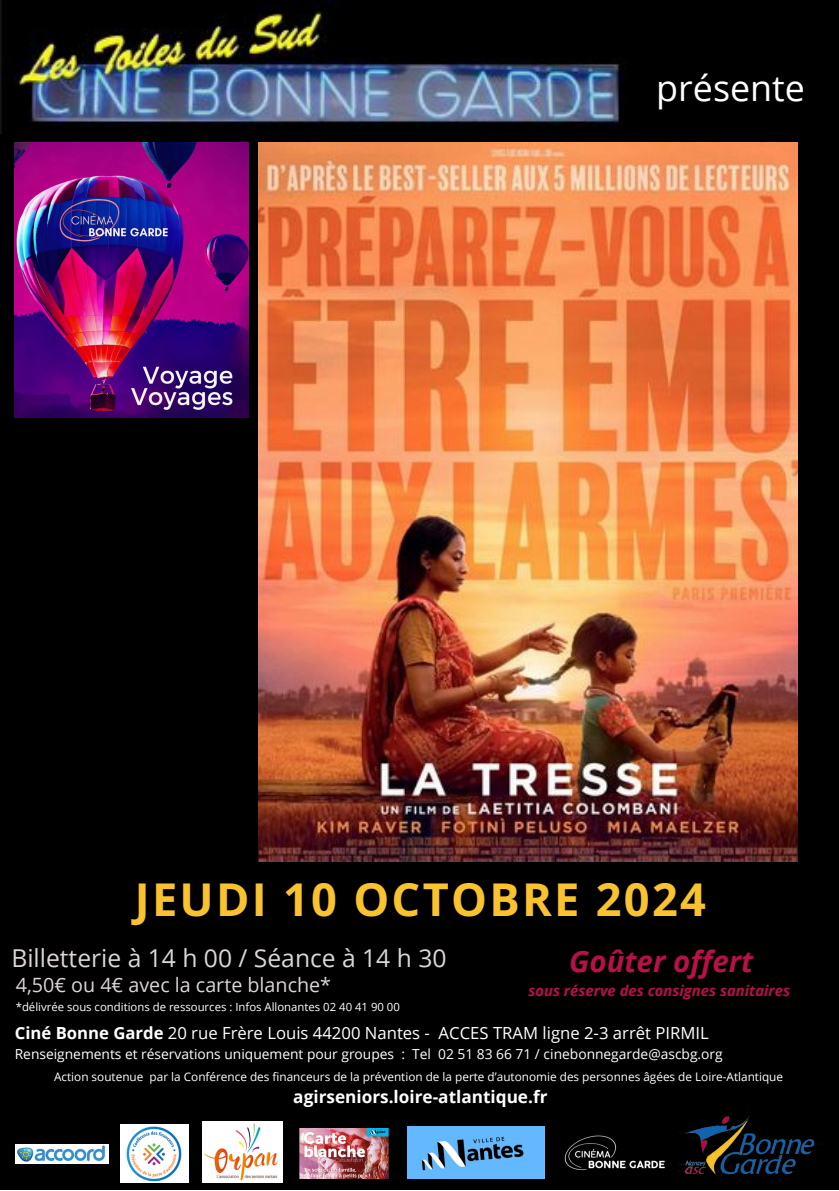
<style>
.page{position:relative;width:839px;height:1191px;background:#fff}
.page>*{position:absolute;margin:0;border:0;box-sizing:border-box;transform-origin:0 0}
.t1{font:700 45.2px "Open Sans";letter-spacing:.05em;color:#f8c32f}
.t2{font:35.8px "Open Sans";color:#fff}
.t3{font:italic 700 29.4px "Open Sans";color:#b81049}
.t4{font:24.6px "Open Sans";color:#ddd6d6}
.t5{font:19.8px "Open Sans";color:#ddd6d6}
.t6{font:700 17.2px "Open Sans";color:#fff}
.t7{font:16.6px "Open Sans";color:#fff}
.t8{font:italic 700 14.8px "Open Sans";color:#b81049}
.t9{font:13.8px "Open Sans";color:#fff}
.t10{font:11.8px "Open Sans";color:#fff}
.t11{font:11.4px "Open Sans";color:#fff}
.s1{font-weight:700}
</style>
<div class="page">
<div style="left:0;top:0;width:838px;height:1190px;background:#000"></div>
<img style="left:0;top:0;width:624px;height:134px">
<img style="left:407px;top:1126px;width:137px;height:52px">
<img style="left:202px;top:1122px;width:81px;height:61px">
<img style="left:16px;top:1144px;width:92px;height:20px">
<img style="left:299px;top:1129px;width:89px;height:50px">
<img style="left:679px;top:1116px;width:136px;height:59px">
<img style="left:564px;top:1135px;width:101px;height:36px">
<img style="left:121px;top:1125px;width:67px;height:58px">
<img style="left:258px;top:143px;width:539px;height:718px">
<img style="left:15px;top:143px;width:234px;height:274px">
<h5 class="t2" style="left:656px;top:63px;width:150px">présente</h5>
<p class="t1" style="left:135px;top:868px;width:572px">JEUDI 10 OCTOBRE 2024</p>
<p class="t4" style="left:11px;top:941px;width:436px">Billetterie à 14 h 00 / Séance à 14 h 30</p>
<h3 class="t3" style="left:569px;top:941px;width:186px">Goûter offert</h3>
<h6 class="t5" style="left:16px;top:971px;width:317px">4,50€ ou 4€ avec la carte blanche*</h6>
<p class="t11" style="left:16px;top:999px;width:385px">*délivrée sous conditions de ressources : Infos Allonantes 02 40 41 90 00</p>
<p class="t8" style="left:528px;top:980px;width:263px">sous réserve des consignes sanitaires</p>
<p class="t7" style="left:15px;top:1022px;width:695px"><span class="s1">Ciné Bonne Garde</span> 20 rue Frère Louis 44200 Nantes - ACCES TRAM ligne 2-3 arrêt PIRMIL</p>
<p class="t9" style="left:15px;top:1044px;width:709px">Renseignements et réservations uniquement pour groupes : Tel 02 51 83 66 71 / cinebonnegarde@ascbg.org</p>
<h1 class="t10" style="left:54px;top:1068px;width:730px">Action soutenue par la Conférence des financeurs de la prévention de la perte d’autonomie des personnes âgées de Loire-Atlantique</h1>
<h4 class="t6" style="left:293px;top:1084px;width:256px">agirseniors.loire-atlantique.fr</h4>
</div>
